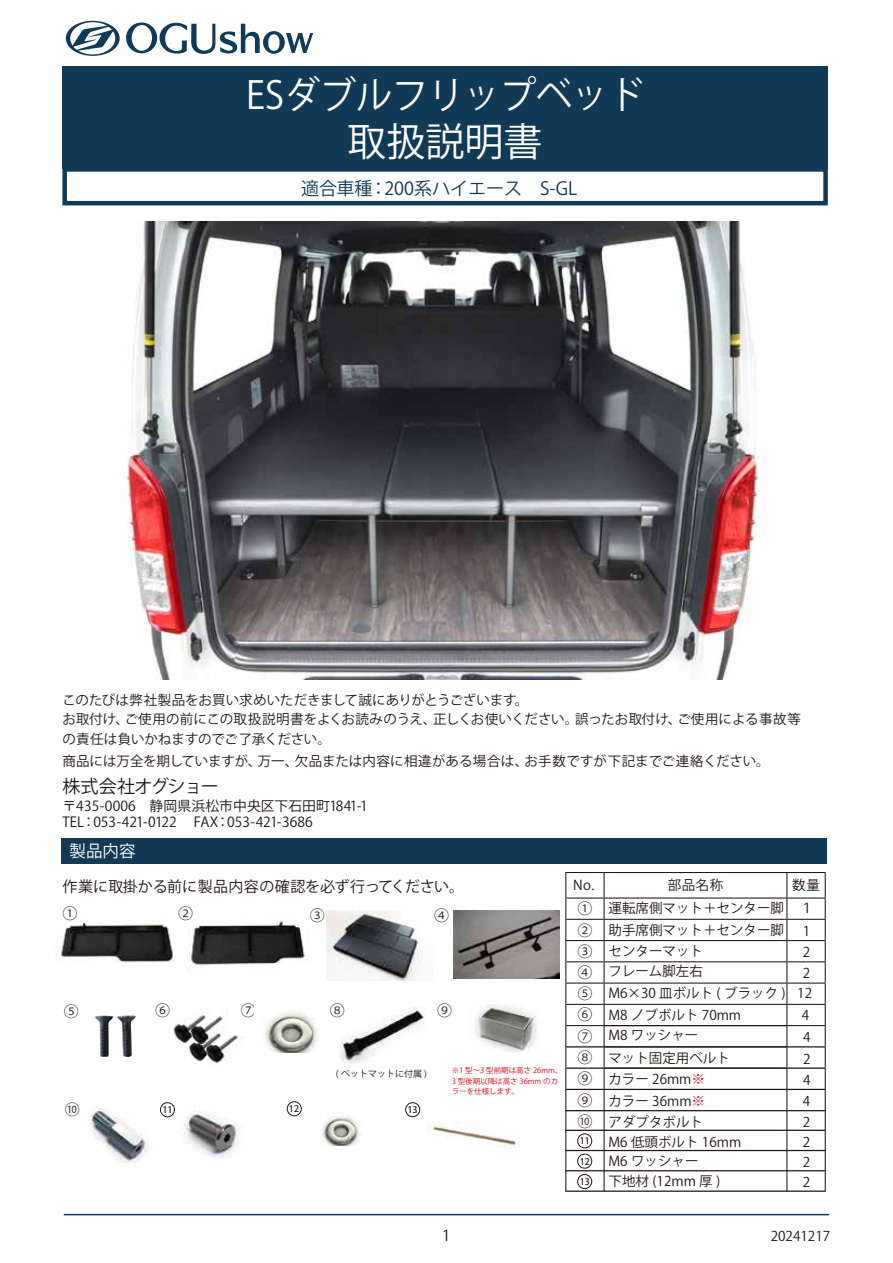
<style>
.page{position:relative;width:893px;height:1263px;background:#fff}
.page>*{position:absolute;margin:0;border:0;box-sizing:border-box;transform-origin:0 0}
.t1{font:39px "Gothic MB101 Pr 6 N Bold 83 pv RKSJ H";color:#fff}
.t2{font:37.95px "Gothic MB101 Pr 6 N Bold 83 pv RKSJ H";color:#fff;scale:.95 1}
.t3{font:18px "Gothic MB101 Pr 6 N Bold 83 pv RKSJ H";color:#113a57}
.t4{font:18px "Gothic MB101 Pr 6 N Bold 83 pv RKSJ H";letter-spacing:-.055em;color:#221815}
.t5{font:16.5px "Gothic MB101 Pr 6 N Bold 83 pv RKSJ H";color:#fff}
.t6{font:15px "Gothic MB101 Pr 6 N Regular 83 pv RKSJ H";color:#221815}
.t7{font:15px/21.3px "Gothic MB101 Pr 6 N Bold 83 pv RKSJ H";color:#221815}
.t8{font:15px "Koz Go Pr 6 N";color:#221815}
.t9{font:15px "Futo Go B101 Pr 6 N Bold 83 pv RKSJ H";color:#221815}
.t10{font:13.8px/15.9px "Gothic MB101 Pr 6 N Bold 83 pv RKSJ H";letter-spacing:.005em;color:#221815}
.t11{font:13.5px/19.5px "Gothic MB101 Pr 6 N Regular 83 pv RKSJ H";color:#221815}
.t12{font:13.5px/21.1px "Koz Go Pr 6 N";color:#221815}
.t13{font:500 9px "Koz Go Pr 6 N";color:#221815}
.t14{font:9px "Koz Go Pr 6 N";color:#221815}
.t15{font:7.5px/10.5px "Koz Go Pr 6 N";color:#e60012}
.s1{color:#e60012}
</style>
<div class="page">
<img style="left:90px;top:1106px;width:71px;height:56px">
<img style="left:339px;top:1006px;width:87px;height:58px">
<img style="left:454px;top:910px;width:106px;height:69px">
<img style="left:327px;top:910px;width:95px;height:70px">
<img style="left:188px;top:920px;width:118px;height:45px">
<img style="left:56px;top:919px;width:118px;height:43px">
<img style="left:183px;top:1110px;width:60px;height:49px">
<img style="left:169px;top:1014px;width:75px;height:51px">
<hr style="left:64px;top:1214px;width:765px;height:1px;background:#113a57">
<div style="left:61px;top:838px;width:765px;height:25px;background:#113a57"></div>
<div style="left:62px;top:67px;width:766px;height:102px;background:#113a57"></div>
<hr style="left:565px;top:872px;width:39px;height:1px;background:#221815">
<hr style="left:604px;top:872px;width:183px;height:1px;background:#221815">
<hr style="left:787px;top:872px;width:39px;height:1px;background:#221815">
<hr style="left:565px;top:897px;width:39px;height:1px;background:#221815">
<hr style="left:604px;top:897px;width:183px;height:1px;background:#221815">
<hr style="left:787px;top:897px;width:39px;height:1px;background:#221815">
<hr style="left:565px;top:919px;width:39px;height:1px;background:#221815">
<hr style="left:604px;top:919px;width:183px;height:1px;background:#221815">
<hr style="left:787px;top:919px;width:39px;height:1px;background:#221815">
<hr style="left:565px;top:940px;width:39px;height:1px;background:#221815">
<hr style="left:604px;top:940px;width:183px;height:1px;background:#221815">
<hr style="left:787px;top:940px;width:39px;height:1px;background:#221815">
<hr style="left:565px;top:961px;width:39px;height:1px;background:#221815">
<hr style="left:604px;top:961px;width:183px;height:1px;background:#221815">
<hr style="left:787px;top:961px;width:39px;height:1px;background:#221815">
<hr style="left:565px;top:982px;width:39px;height:2px;background:#221815">
<hr style="left:604px;top:982px;width:183px;height:2px;background:#221815">
<hr style="left:787px;top:982px;width:39px;height:2px;background:#221815">
<hr style="left:565px;top:1004px;width:39px;height:1px;background:#221815">
<hr style="left:604px;top:1004px;width:183px;height:1px;background:#221815">
<hr style="left:787px;top:1004px;width:39px;height:1px;background:#221815">
<hr style="left:565px;top:1025px;width:39px;height:1px;background:#221815">
<hr style="left:604px;top:1025px;width:183px;height:1px;background:#221815">
<hr style="left:565px;top:1046px;width:261px;height:1px;background:#221815">
<hr style="left:565px;top:1067px;width:261px;height:2px;background:#221815">
<hr style="left:565px;top:1089px;width:261px;height:1px;background:#221815">
<hr style="left:565px;top:1130px;width:261px;height:1px;background:#221815">
<hr style="left:565px;top:1110px;width:261px;height:1px;background:#221815">
<hr style="left:787px;top:1025px;width:39px;height:1px;background:#221815">
<div style="left:62px;top:167px;width:766px;height:38px;border:4px solid #113a57"></div>
<hr style="left:565px;top:1150px;width:261px;height:1px;background:#221815">
<div style="left:287px;top:1101px;width:14px;height:15px;border:1px solid #221815;border-radius:50%"></div>
<div style="left:160px;top:1102px;width:15px;height:15px;border:1px solid #221815;border-radius:50%"></div>
<div style="left:405px;top:1102px;width:15px;height:15px;border:1px solid #221815;border-radius:50%"></div>
<div style="left:577px;top:1133px;width:15px;height:15px;border:1px solid #221815;border-radius:50%"></div>
<hr style="left:565px;top:1170px;width:261px;height:1px;background:#221815">
<div style="left:577px;top:1154px;width:15px;height:14px;border:1px solid #221815;border-radius:50%"></div>
<svg style="left:565px;top:873px;width:1px;height:317px"></svg>
<svg style="left:604px;top:873px;width:1px;height:317px"></svg>
<svg style="left:786px;top:873px;width:1px;height:317px"></svg>
<svg style="left:825px;top:873px;width:1px;height:317px"></svg>
<hr style="left:565px;top:1190px;width:261px;height:2px;background:#221815">
<div style="left:577px;top:1174px;width:15px;height:15px;border:1px solid #221815;border-radius:50%"></div>
<img style="left:94px;top:1015px;width:42px;height:42px">
<svg style="left:66px;top:21px;width:54px;height:35px"></svg>
<svg style="left:126px;top:22px;width:187px;height:32px"></svg>
<img style="left:475px;top:1005px;width:62px;height:47px">
<img style="left:263px;top:1012px;width:55px;height:40px">
<img style="left:322px;top:1114px;width:38px;height:31px">
<img style="left:432px;top:1123px;width:84px;height:24px">
<img style="left:126px;top:221px;width:633px;height:459px">
<h2 class="t2" style="left:246px;top:74px;width:420px">ESダブルフリップベッド</h2>
<h1 class="t1" style="left:348px;top:119px;width:196px">取扱説明書</h1>
<h3 class="t3" style="left:301px;top:178px;width:278px">適合車種：200系ハイエース　S-GL</h3>
<p class="t11" style="left:62px;top:690px;width:740px">このたびは弊社製品をお買い求めいただきまして誠にありがとうございます。<br>お取付け、ご使用の前にこの取扱説明書をよくお読みのうえ、正しくお使いください。誤ったお取付け、ご使用による事故等の責任は負いかねますのでご了承ください。</p>
<p class="t11" style="left:62px;top:752px;width:709px">商品には万全を期していますが、万一、欠品または内容に相違がある場合は、お手数ですが下記までご連絡ください。</p>
<h3 class="t4" style="left:62px;top:776px;width:158px">株式会社オグショー</h3>
<p class="t10" style="left:62px;top:798px;width:321px">〒435-0006　静岡県浜松市中央区下石田町1841-1　<br>TEL：053-421-0122　 FAX：053-421-3686</p>
<p class="t5" style="left:70px;top:841px;width:67px">製品内容</p>
<p class="t6" style="left:62px;top:878px;width:403px">作業に取掛かる前に製品内容の確認を必ず行ってください。</p>
<p class="t11" style="left:573px;top:876px;width:23px">No.</p>
<p class="t11" style="left:668px;top:876px;width:57px">部品名称</p>
<p class="t11" style="left:792px;top:876px;width:29px">数量</p>
<p class="t7" style="left:62px;top:903px;width:16px">①</p>
<p class="t7" style="left:577px;top:898px;width:16px">①<br>②</p>
<p class="t7" style="left:178px;top:903px;width:17px">②</p>
<p class="t7" style="left:310px;top:905px;width:16px">③</p>
<p class="t7" style="left:434px;top:905px;width:16px">④</p>
<p class="t7" style="left:577px;top:941px;width:16px">③</p>
<p class="t7" style="left:577px;top:962px;width:16px">④<br>⑤</p>
<p class="t7" style="left:155px;top:1000px;width:16px">⑥</p>
<p class="t7" style="left:241px;top:1000px;width:16px">⑦</p>
<p class="t7" style="left:330px;top:1000px;width:16px">⑧</p>
<p class="t7" style="left:437px;top:1000px;width:16px">⑨</p>
<p class="t7" style="left:64px;top:1001px;width:16px">⑤</p>
<p class="t7" style="left:577px;top:1004px;width:16px">⑥<br>⑦</p>
<p class="t8" style="left:65px;top:1101px;width:16px">⑩</p>
<p class="t14" style="left:336px;top:1068px;width:93px">( ベットマットに付属 )</p>
<p class="t13" style="left:163px;top:1105px;width:12px">11</p>
<p class="t13" style="left:289px;top:1104px;width:12px">12</p>
<p class="t13" style="left:407px;top:1105px;width:12px">13</p>
<p class="t15" style="left:452px;top:1065px;width:112px">※1 型～3 型前期は高さ 26mm、<br>3 型後期以降は高さ 36mm のカラーを仕様します。</p>
<p class="t7" style="left:577px;top:1047px;width:16px">⑧</p>
<p class="t7" style="left:577px;top:1068px;width:16px">⑨</p>
<p class="t7" style="left:577px;top:1090px;width:16px">⑨</p>
<p class="t8" style="left:577px;top:1113px;width:16px">⑩</p>
<p class="t13" style="left:580px;top:1136px;width:12px">11</p>
<p class="t12" style="left:608px;top:898px;width:179px">運転席側マット＋センター脚助手席側マット＋センター脚センターマット<br>フレーム脚左右<br>M6×30 皿ボルト ( ブラック )<br>M8 ノブボルト 70mm</p>
<p class="t12" style="left:608px;top:1048px;width:123px">マット固定用ベルトカラー 26mm<span class="s1">※</span></p>
<p class="t12" style="left:608px;top:1025px;width:92px">M8 ワッシャー</p>
<p class="t12" style="left:608px;top:1090px;width:98px">カラー 36mm<span class="s1">※</span>アダプタボルト</p>
<p class="t12" style="left:800px;top:898px;width:15px;line-height:21.6px">１<br>1<br>2<br>2</p>
<p class="t12" style="left:797px;top:982px;width:16px;line-height:21.9px;text-align:center">12<br>4<br>4<br>2</p>
<p class="t12" style="left:803px;top:1070px;width:9px;line-height:20.7px">4<br>4</p>
<p class="t12" style="left:803px;top:1111px;width:9px">2</p>
<p class="t12" style="left:608px;top:1131px;width:134px">M6 低頭ボルト 16mm</p>
<p class="t12" style="left:803px;top:1131px;width:9px">2</p>
<p class="t9" style="left:442px;top:1226px;width:10px">1</p>
<p class="t12" style="left:608px;top:1150px;width:92px">M6 ワッシャー</p>
<p class="t12" style="left:803px;top:1152px;width:9px">2</p>
<p class="t13" style="left:580px;top:1156px;width:12px">12</p>
<p class="t13" style="left:580px;top:1176px;width:12px">13</p>
<p class="t12" style="left:609px;top:1171px;width:113px">下地材 (12mm 厚 )</p>
<p class="t12" style="left:803px;top:1172px;width:9px">2</p>
<p class="t12" style="left:771px;top:1225px;width:61px">20241217</p>
</div>
